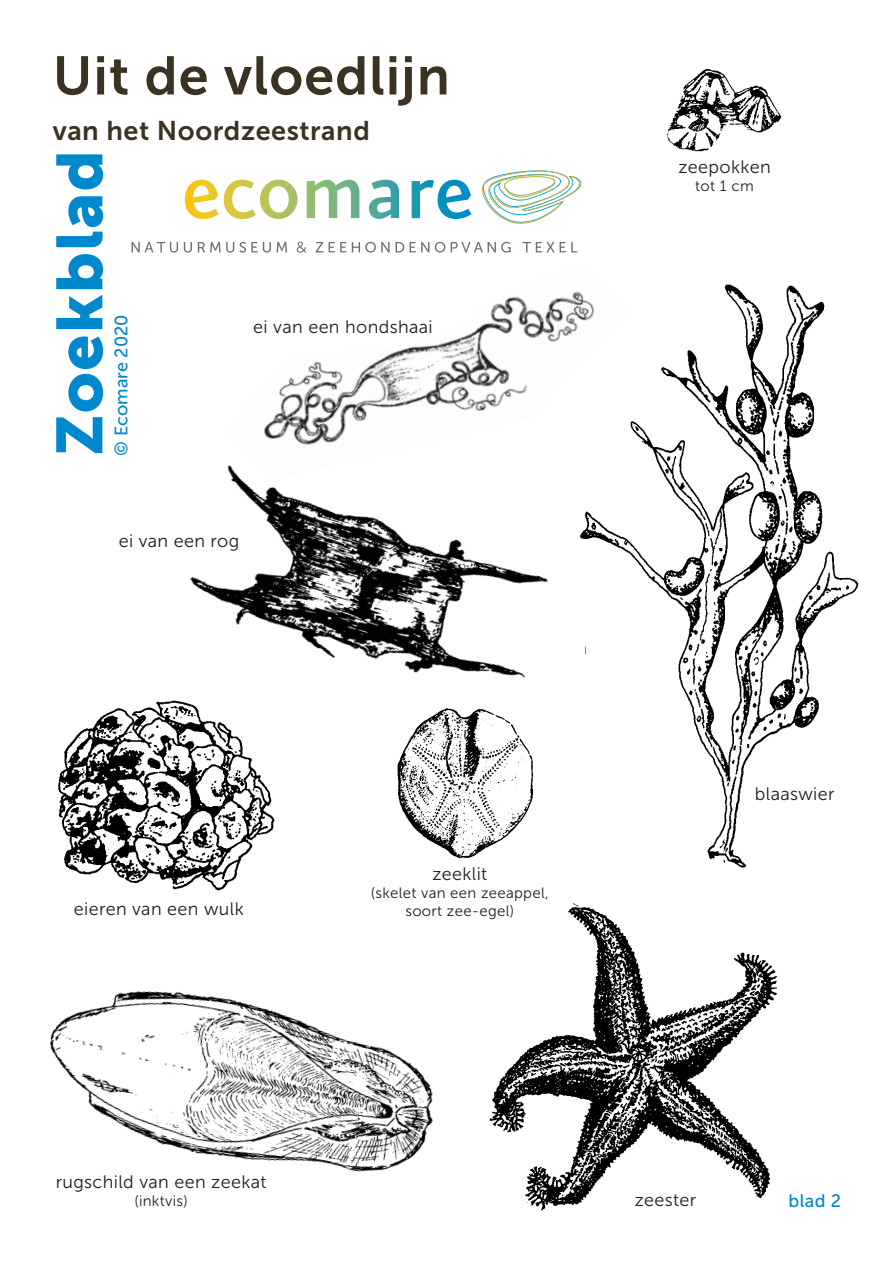
<style>
.page{position:relative;width:893px;height:1263px;background:#fff}
.page>*{position:absolute;margin:0;border:0;box-sizing:border-box;transform-origin:0 0}
.t1{font:64.5px "Museo Sans 900";letter-spacing:.02em;color:#0088ce}
.t2{font:54px "Museo Sans 700";letter-spacing:.02em;color:#3b3221}
.t3{font:27px "Museo Sans 700";letter-spacing:.02em;color:#3b3221}
.t4{font:18px "Museo Sans 300";letter-spacing:.02em;color:#231f20}
.t5{font:18px "Museo Sans 500";color:#0088ce}
.t6{font:18px "Frutiger";color:#231f20}
.t7{font:15px/18px "Museo Sans 300";letter-spacing:.02em;color:#231f20;text-align:center}
</style>
<div class="page">
<img style="left:263px;top:297px;width:305px;height:148px">
<svg style="left:131px;top:242px;width:47px;height:11px"></svg>
<svg style="left:184px;top:170px;width:398px;height:83px"></svg>
<img style="left:57px;top:701px;width:218px;height:190px">
<img style="left:397px;top:708px;width:136px;height:151px">
<img style="left:667px;top:69px;width:115px;height:83px">
<img style="left:489px;top:903px;width:288px;height:308px">
<img style="left:50px;top:991px;width:383px;height:181px">
<img style="left:568px;top:284px;width:291px;height:584px">
<div style="left:471px;top:639px;width:113px;height:52px;background:#fff"></div>
<div style="left:337px;top:886px;width:224px;height:60px;background:#fff"></div>
<img style="left:172px;top:465px;width:376px;height:243px">
<h2 class="t2" style="left:53px;top:46px;width:399px">Uit de vloedlijn</h2>
<h3 class="t3" style="left:53px;top:115px;width:319px">van het Noordzeestrand</h3>
<h1 class="t1" style="left:43px;top:456px;width:307px;rotate:-90deg">Zoekblad</h1>
<p class="t5" style="left:112px;top:456px;width:143px;rotate:-90deg">© Ecomare 2020</p>
<p class="t4" style="left:253px;top:317px;width:181px">ei van een hondshaai</p>
<p class="t4" style="left:119px;top:531px;width:122px">ei van een rog</p>
<p class="t4" style="left:74px;top:899px;width:171px">eieren van een wulk</p>
<p class="t4" style="left:432px;top:864px;width:56px">zeeklit</p>
<p class="t7" style="left:371px;top:884px;width:179px">(skelet van een zeeappel, soort zee-egel)</p>
<p class="t6" style="left:442px;top:886px;width:57px">zeeklit</p>
<p class="t4" style="left:678px;top:157px;width:94px">zeepokken</p>
<p class="t7" style="left:695px;top:177px;width:60px">tot 1 cm</p>
<p class="t4" style="left:755px;top:784px;width:81px">blaaswier</p>
<p class="t4" style="left:56px;top:1172px;width:212px">rugschild van een zeekat</p>
<p class="t7" style="left:134px;top:1192px;width:55px">(inktvis)</p>
<p class="t5" style="left:788px;top:1191px;width:54px">blad 2</p>
<p class="t4" style="left:635px;top:1190px;width:63px">zeester</p>
</div>
